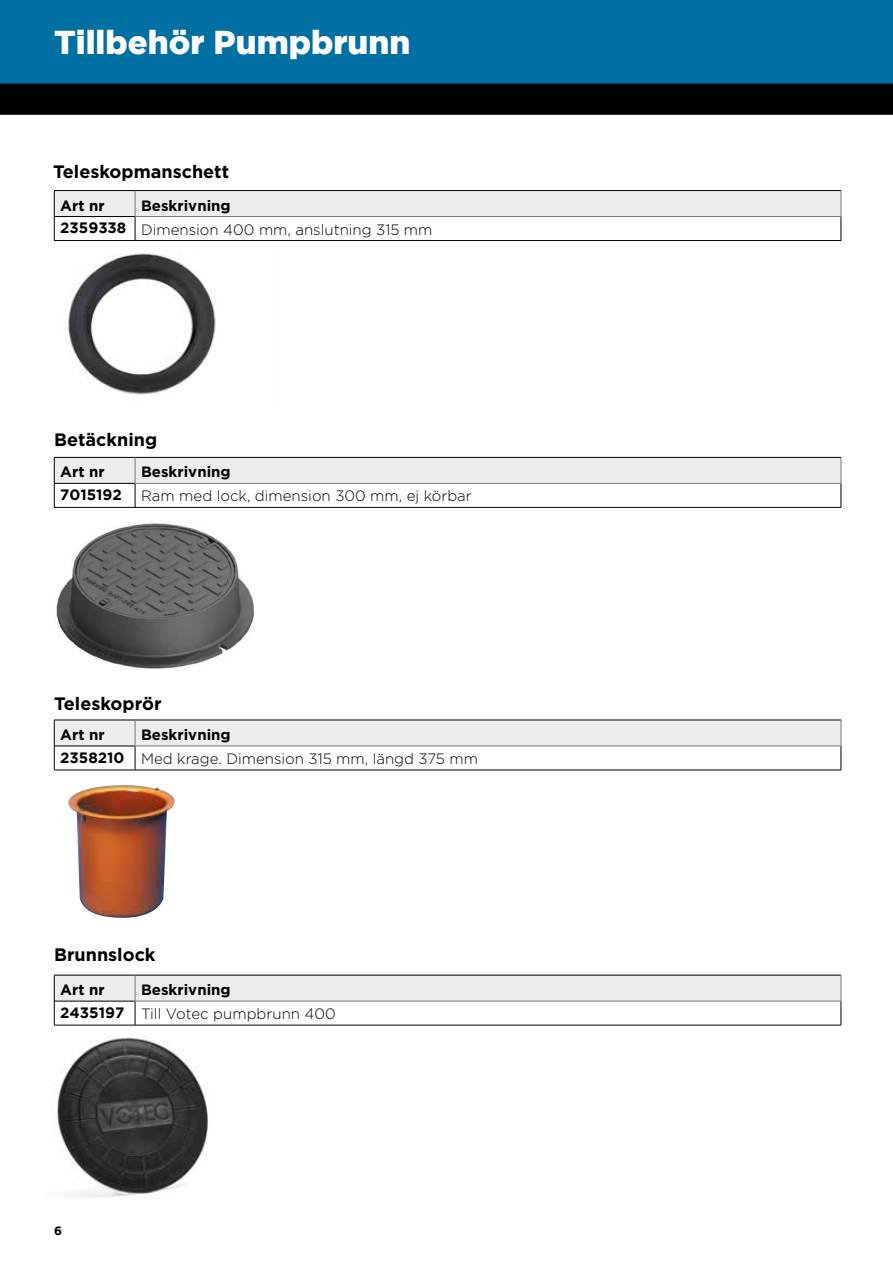
<style>
.page{position:relative;width:893px;height:1263px;background:#fff}
.page>*{position:absolute;margin:0;border:0;box-sizing:border-box;transform-origin:0 0}
.t1{font:900 33px "Gotham";color:#fff}
.t2{font:700 18px "Gotham";color:#000}
.t3{font:300 15px/24px "Gotham";color:#000}
.t4{font:700 15px "Gotham";color:#000}
.t5{font:700 15px "Gotham";color:#000}
.t6{font:700 12px "Gotham";color:#000}
.s1{font-weight:700}
</style>
<div class="page">
<div style="left:0;top:85px;width:893px;height:30px;background:#000"></div>
<div style="left:0;top:0;width:893px;height:85px;background:#006fa2"></div>
<hr style="left:54px;top:240px;width:81px;height:1px;background:#000">
<hr style="left:135px;top:240px;width:706px;height:1px;background:#000">
<hr style="left:54px;top:190px;width:81px;height:1px;background:#000">
<hr style="left:135px;top:190px;width:706px;height:1px;background:#000">
<svg style="left:54px;top:191px;width:788px;height:49px"></svg>
<hr style="left:135px;top:216px;width:706px;height:1px;background:#73797c">
<img style="left:68px;top:253px;width:148px;height:142px">
<hr style="left:54px;top:507px;width:81px;height:1px;background:#000">
<hr style="left:135px;top:507px;width:706px;height:1px;background:#000">
<svg style="left:54px;top:457px;width:788px;height:50px"></svg>
<hr style="left:135px;top:483px;width:706px;height:1px;background:#73797c">
<img style="left:55px;top:523px;width:199px;height:146px">
<hr style="left:54px;top:770px;width:81px;height:1px;background:#000">
<hr style="left:135px;top:770px;width:706px;height:1px;background:#000">
<svg style="left:54px;top:720px;width:788px;height:50px"></svg>
<hr style="left:135px;top:746px;width:706px;height:1px;background:#73797c">
<img style="left:68px;top:785px;width:107px;height:133px">
<hr style="left:54px;top:1025px;width:81px;height:1px;background:#000">
<hr style="left:135px;top:1025px;width:706px;height:1px;background:#000">
<svg style="left:54px;top:975px;width:788px;height:50px"></svg>
<hr style="left:135px;top:1001px;width:706px;height:1px;background:#73797c">
<img style="left:55px;top:1037px;width:153px;height:161px">
<h1 class="t1" style="left:54px;top:30px;width:358px">Tillbehör Pumpbrunn</h1>
<p class="t2" style="left:53px;top:165px;width:178px">Teleskopmanschett</p>
<p class="t3" style="left:60px;top:194px;width:374px;text-indent:81px"><span class="s1">Beskrivning<br></span><span class="s1">2359338</span> Dimension 400 mm, anslutning 315 mm</p>
<p class="t4" style="left:60px;top:199px;width:46px">Art nr</p>
<p class="t2" style="left:54px;top:433px;width:105px">Betäckning</p>
<p class="t4" style="left:60px;top:466px;width:46px">Art nr</p>
<p class="t4" style="left:141px;top:466px;width:91px">Beskrivning</p>
<p class="t5" style="left:60px;top:489px;width:63px">7015192</p>
<p class="t3" style="left:141px;top:485px;width:332px">Ram med lock, dimension 300 mm, ej körbar</p>
<p class="t2" style="left:54px;top:697px;width:109px">Teleskoprör</p>
<p class="t3" style="left:60px;top:723px;width:419px;text-indent:81px"><span class="s1">Beskrivning<br></span><span class="s1">2358210</span> Med krage. Dimension 315 mm, längd 375 mm</p>
<p class="t4" style="left:60px;top:729px;width:46px">Art nr</p>
<p class="t2" style="left:54px;top:948px;width:103px">Brunnslock</p>
<p class="t3" style="left:60px;top:978px;width:277px;text-indent:81px"><span class="s1">Beskrivning<br></span><span class="s1">2435197</span> Till Votec pumpbrunn 400</p>
<p class="t4" style="left:60px;top:984px;width:46px">Art nr</p>
<p class="t6" style="left:54px;top:1226px;width:9px">6</p>
</div>
